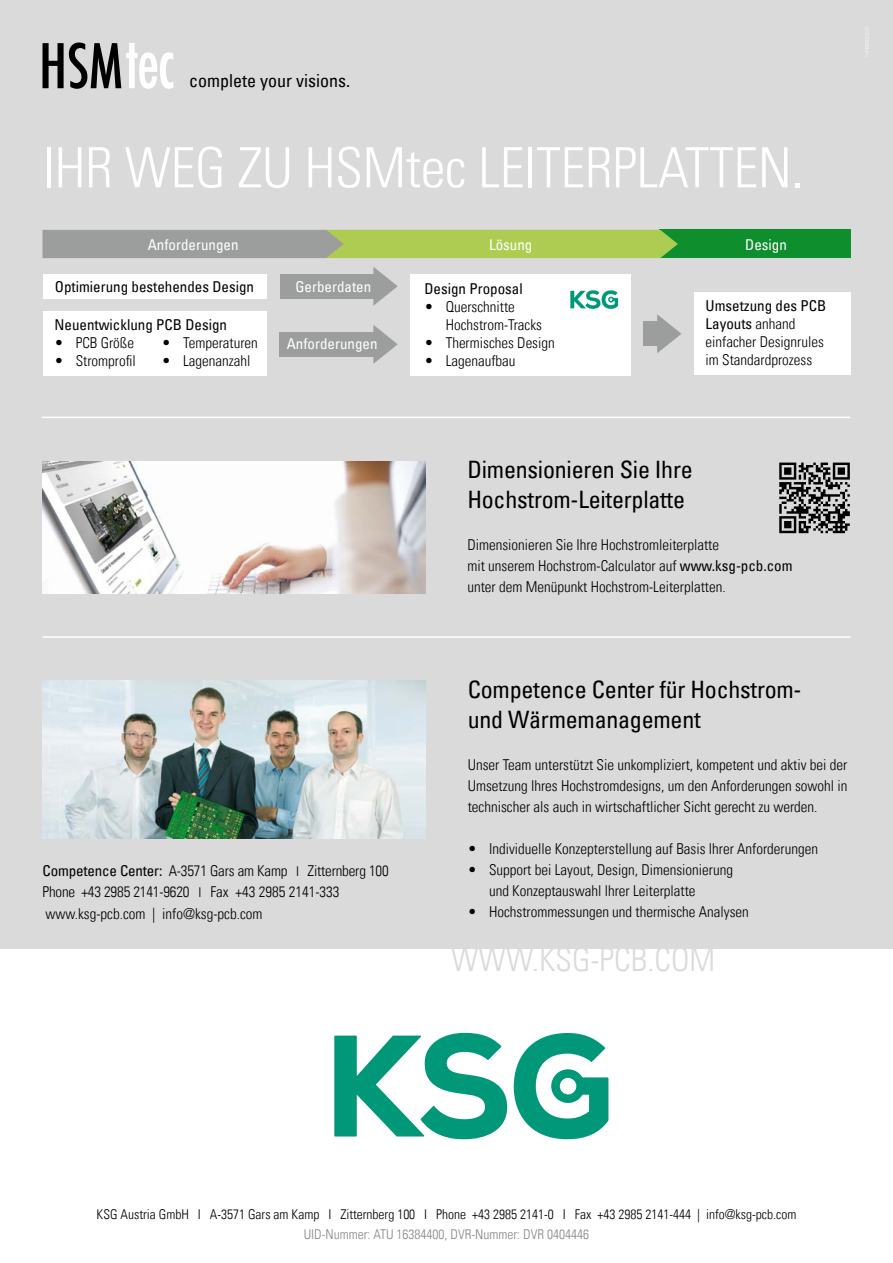
<style>
.page{position:relative;width:893px;height:1263px;background:#fff}
.page>*{position:absolute;margin:0;border:0;box-sizing:border-box;transform-origin:0 0}
.t1{font:300 condensed 55.5px "Univers LT";letter-spacing:-.005em;color:#fff}
.t2{font:300 condensed 33px "Univers LT";color:#dadada}
.t3{font:condensed 24px/30px "Univers LT";letter-spacing:-.01em;color:#000}
.t4{font:condensed 18px "Univers LT";color:#000}
.t5{font:300 condensed 15px/21px "Univers LT";color:#000}
.t6{font:condensed 15px "Univers LT";color:#000}
.t7{font:condensed 15px "Univers LT";color:#fff}
.t8{font:300 condensed 13.5px "Univers LT";color:#000}
.t9{font:300 condensed 13.5px "Univers LT";color:#878786}
.s1{font-weight:400}
.s2{font-size:13.5px}
</style>
<div class="page">
<div style="left:0;top:0;width:893px;height:948px;background:#dadada"></div>
<div style="left:659px;top:230px;width:191px;height:28px;background:#0f8e2e"></div>
<svg style="left:43px;top:230px;width:635px;height:28px;background:#a3b573"></svg>
<svg style="left:865px;top:27px;width:4px;height:30px"></svg>
<svg style="left:43px;top:43px;width:130px;height:46px"></svg>
<img style="left:43px;top:680px;width:382px;height:159px">
<hr style="left:43px;top:636px;width:808px;height:2px;background:#fff">
<hr style="left:42px;top:417px;width:808px;height:1px;background:#fff">
<img style="left:43px;top:461px;width:382px;height:133px">
<svg style="left:779px;top:462px;width:71px;height:72px"></svg>
<svg style="left:779px;top:463px;width:71px;height:70px"></svg>
<div style="left:694px;top:292px;width:156px;height:83px;background:#fff"></div>
<div style="left:410px;top:274px;width:220px;height:102px;background:#fff"></div>
<div style="left:43px;top:274px;width:223px;height:24px;background:#fff"></div>
<div style="left:43px;top:311px;width:223px;height:64px;background:#fff"></div>
<svg style="left:373px;top:267px;width:25px;height:39px"></svg>
<div style="left:280px;top:274px;width:96px;height:24px;background:#9c9d9d"></div>
<svg style="left:373px;top:325px;width:25px;height:39px"></svg>
<div style="left:279px;top:332px;width:99px;height:24px;background:#9c9d9d"></div>
<svg style="left:657px;top:314px;width:24px;height:39px"></svg>
<div style="left:643px;top:322px;width:17px;height:24px;background:#9c9d9d"></div>
<svg style="left:334px;top:1033px;width:173px;height:107px"></svg>
<svg style="left:514px;top:1033px;width:94px;height:106px"></svg>
<svg style="left:570px;top:290px;width:48px;height:19px"></svg>
<p class="t4" style="left:189px;top:70px;width:162px">complete your visions.</p>
<h1 class="t1" style="left:43px;top:134px;width:763px">IHR WEG ZU HSMtec LEITERPLATTEN.</h1>
<p class="t7" style="left:148px;top:235px;width:92px">Anforderungen</p>
<p class="t7" style="left:489px;top:235px;width:45px">Lösung</p>
<p class="t7" style="left:745px;top:235px;width:43px">Design</p>
<p class="t6" style="left:55px;top:277px;width:201px">Optimierung bestehendes Design</p>
<p class="t6" style="left:55px;top:315px;width:174px">Neuentwicklung PCB Design</p>
<p class="t5" style="left:55px;top:332px;width:81px">• PCB Größe</p>
<p class="t5" style="left:55px;top:350px;width:83px">• Stromprofil</p>
<p class="t5" style="left:162px;top:332px;width:97px">• Temperaturen</p>
<p class="t5" style="left:162px;top:350px;width:90px">• Lagenanzahl</p>
<p class="t7" style="left:295px;top:277px;width:77px">Gerberdaten</p>
<p class="t7" style="left:287px;top:335px;width:92px">Anforderungen</p>
<p class="t5" style="left:43px;top:861px;width:348px"><span class="s1">Competence Center:</span> A-3571 Gars am Kamp <span class="s2">I</span> Zitternberg 100<br>Phone +43 2985 2141-9620 <span class="s2">I</span> Fax +43 2985 2141-333 www.ksg-pcb.com | info@ksg-pcb.com</p>
<p class="t6" style="left:424px;top:279px;width:100px">Design Proposal</p>
<p class="t5" style="left:446px;top:298px;width:98px;line-height:18px;text-indent:-21px">• Querschnitte<br>Hochstrom-Tracks</p>
<p class="t5" style="left:424px;top:332px;width:132px">• Thermisches Design</p>
<p class="t5" style="left:424px;top:350px;width:93px">• Lagenaufbau</p>
<p class="t5" style="left:706px;top:297px;width:122px;line-height:18px"><span class="s1">Umsetzung des PCB<br>Layouts</span> anhand einfacher Designrules im Standardprozess</p>
<h3 class="t3" style="left:467px;top:454px;width:227px">Dimensionieren Sie Ihre<br>Hochstrom-Leiterplatte</h3>
<p class="t5" style="left:467px;top:534px;width:327px">Dimensionieren Sie Ihre Hochstromleiterplatte<br>mit unserem Hochstrom-Calculator auf <span class="s1">www.ksg-pcb.com </span>unter dem Menüpunkt Hochstrom-Leiterplatten.</p>
<h3 class="t3" style="left:468px;top:674px;width:335px">Competence Center für Hochstrom&shy;und Wärmemanagement</h3>
<p class="t5" style="left:468px;top:754px;width:381px;text-align:justify">Unser Team unterstützt Sie unkompliziert, kompetent und aktiv bei der Umsetzung Ihres Hochstromdesigns, um den Anforderungen sowohl in technischer als auch in wirtschaftlicher Sicht gerecht zu werden.</p>
<p class="t5" style="left:468px;top:838px;width:352px">• Individuelle Konzepterstellung auf Basis Ihrer Anforderungen</p>
<p class="t5" style="left:489px;top:859px;width:246px;text-indent:-21px">• Support bei Layout, Design, Dimensionierung und Konzeptauswahl Ihrer Leiterplatte</p>
<p class="t5" style="left:468px;top:901px;width:283px">• Hochstrommessungen und thermische Analysen</p>
<h2 class="t2" style="left:451px;top:940px;width:266px">WWW.KSG-PCB.COM</h2>
<p class="t8" style="left:97px;top:1206px;width:701px">KSG Austria GmbH I A-3571 Gars am Kamp I Zitternberg 100 I Phone +43 2985 2141-0 I Fax +43 2985 2141-444 | info@ksg-pcb.com</p>
<p class="t9" style="left:304px;top:1226px;width:287px">UID-Nummer: ATU 16384400, DVR-Nummer: DVR 0404446</p>
</div>
